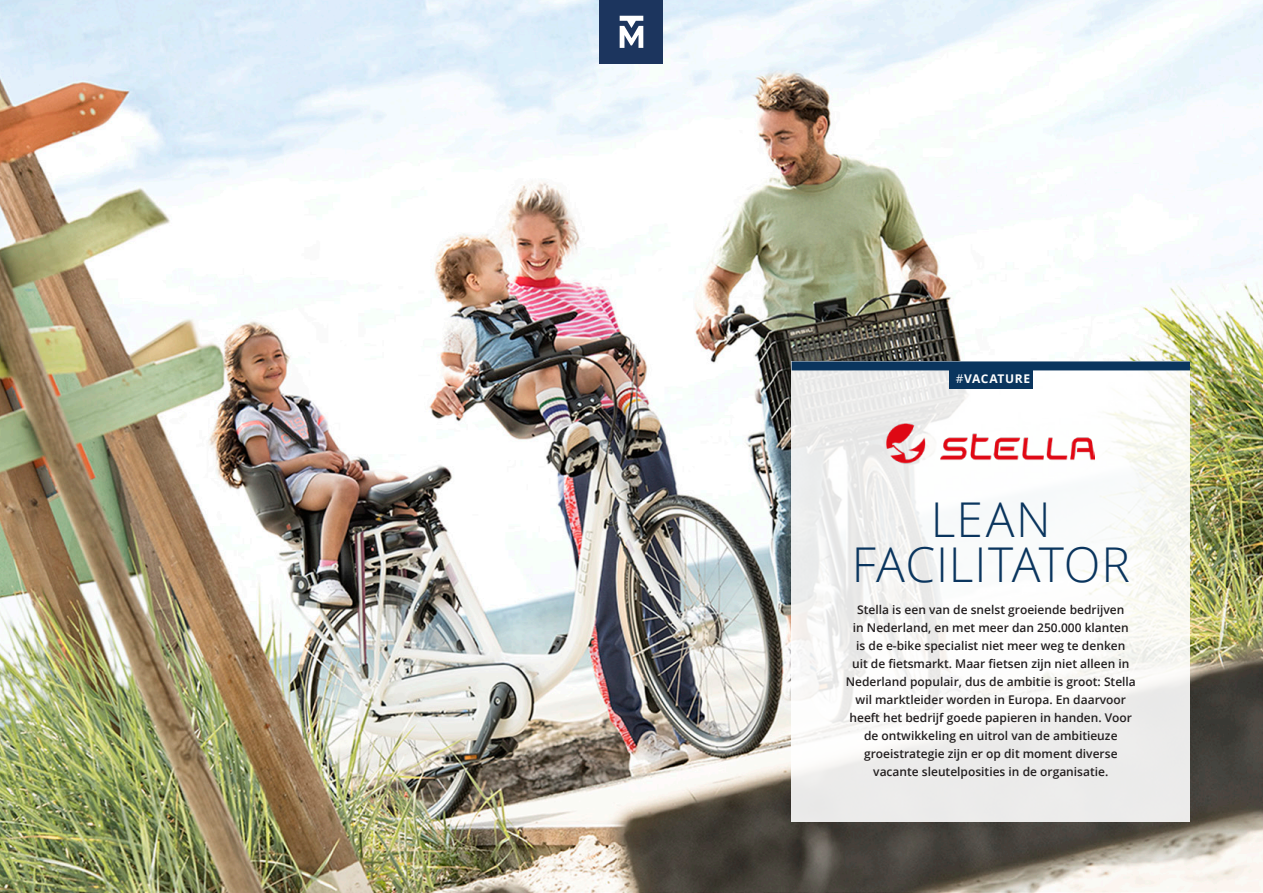
<style>
.page{position:relative;width:1263px;height:893px;background:#fff}
.page>*{position:absolute;margin:0;border:0;box-sizing:border-box;transform-origin:0 0}
.Page_header_kopie{font:300 48px "Open Sans";letter-spacing:.02em;color:#0a355e}
.t1{font:600 12px/18px "Open Sans";color:#231f20;text-align:center}
.t2{font:700 12px "Open Sans";letter-spacing:.045em;color:#fff}
.s1{font-weight:400}
</style>
<div class="page">
<img style="left:0;top:0;width:1263px;height:893px">
<div style="left:792px;top:361px;width:398px;height:461px;background:linear-gradient(to right,#f1f1f1,#f8f8f5)"></div>
<img style="left:887px;top:422px;width:208px;height:56px">
<div style="left:949px;top:369px;width:84px;height:19px;background:#0a355e"></div>
<div style="left:792px;top:361px;width:398px;height:9px;background:#0a355e"></div>
<div style="left:600px;top:0;width:63px;height:64px;background:#1c355e"></div>
<svg style="left:620px;top:16px;width:23px;height:32px"></svg>
<p class="t2" style="left:956px;top:370px;width:76px"><span class="s1">#</span>VACATURE</p>
<p class="Page_header_kopie" style="left:931px;top:486px;width:121px">LEAN</p>
<p class="Page_header_kopie" style="left:852px;top:531px;width:280px">FACILITATOR</p>
<p class="t1" style="left:846px;top:601px;width:292px">Stella is een van de snelst groeiende bedrijven<br>in Nederland, en met meer dan 250.000 klanten<br>is de e-bike specialist niet meer weg te denken<br>uit de fietsmarkt. Maar fietsen zijn niet alleen in Nederland populair, dus de ambitie is groot: Stella wil marktleider worden in Europa. En daarvoor heeft het bedrijf goede papieren in handen. Voor de ontwikkeling en uitrol van de ambitieuze groeistrategie zijn er op dit moment diverse vacante sleutelposities in de organisatie.</p>
</div>
